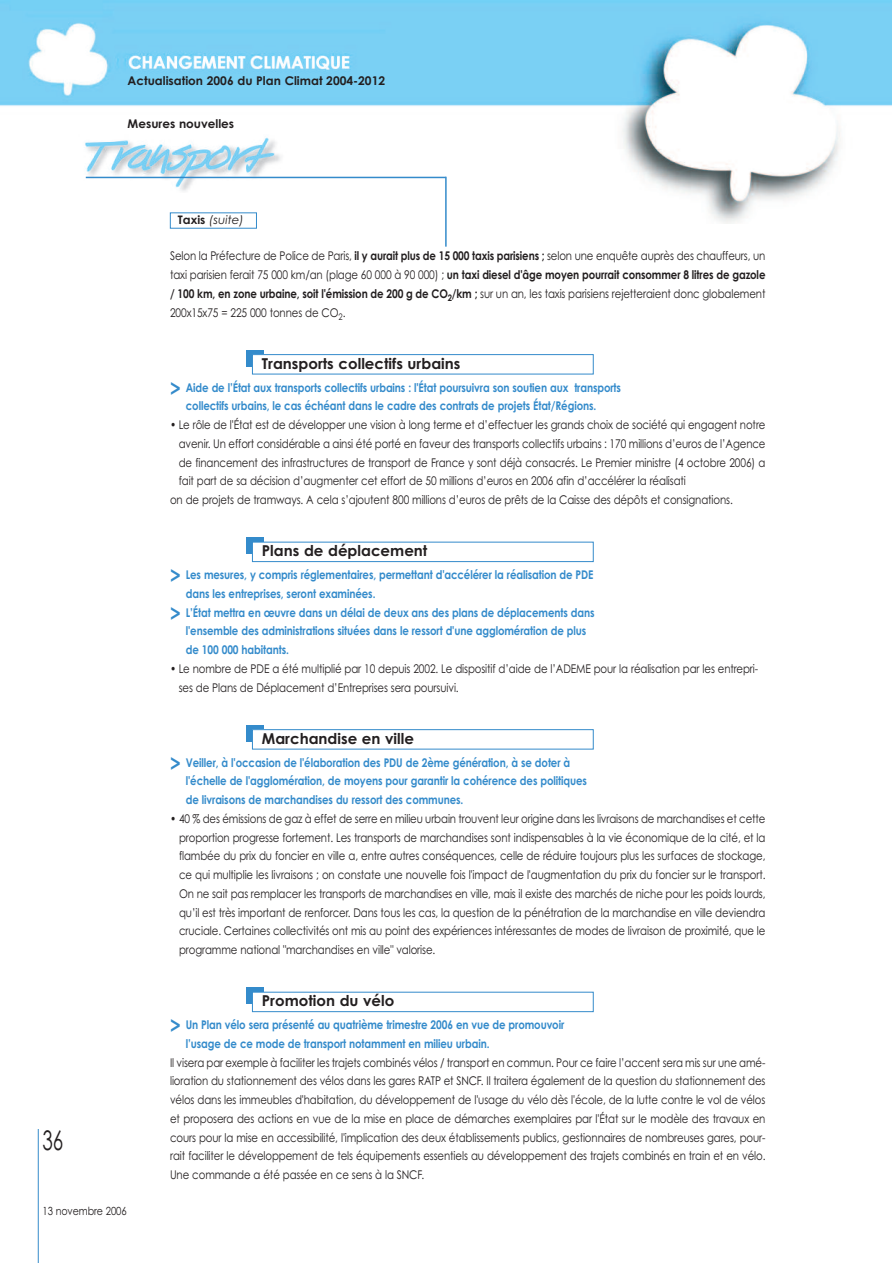
<style>
.page{position:relative;width:893px;height:1263px;background:#fff}
.page>*{position:absolute;margin:0;border:0;box-sizing:border-box;transform-origin:0 0}
.t1{font:27px "Century Gothic";color:#231f20;scale:.7 1}
.t2{font:700 15px "Century Gothic";color:#231f20}
.t3{font:12px/18.8px "Century Gothic";letter-spacing:-.01em;color:#231f20;text-align:justify;scale:.85 1}
.t4{font:700 12px/18.8px "Century Gothic";letter-spacing:-.01em;color:#348bcb;scale:.85 1}
.t5{font:700 12px "Century Gothic";color:#231f20}
.t6{font:italic 11.7px "Century Gothic";color:#231f20}
.t7{font:11.25px "Century Gothic";letter-spacing:-.01em;color:#231f20;scale:.85 1}
.s1{font-weight:700;font-style:normal}
.s2{font-weight:700}
.s3{font-size:21px}
</style>
<div class="page">
<img style="left:0;top:0;width:892px;height:224px">
<div style="left:77px;top:119px;width:399px;height:86px;background:#fff"></div>
<img style="left:85px;top:137px;width:202px;height:54px">
<hr style="left:86px;top:177px;width:360px;height:1px;background:#348bcb">
<hr style="left:445px;top:177px;width:2px;height:70px;background:#348bcb">
<hr style="left:38px;top:1129px;width:1px;height:134px;background:#348bcb">
<div style="left:247px;top:988px;width:17px;height:16px;background:#348bcb"></div>
<div style="left:252px;top:992px;width:341px;height:20px;background:#fff"></div>
<div style="left:252px;top:992px;width:341px;height:20px;border:1px solid #348bcb"></div>
<div style="left:247px;top:725px;width:17px;height:16px;background:#348bcb"></div>
<div style="left:252px;top:730px;width:341px;height:19px;background:#fff"></div>
<div style="left:252px;top:729px;width:341px;height:20px;border:1px solid #348bcb"></div>
<div style="left:247px;top:538px;width:17px;height:16px;background:#348bcb"></div>
<div style="left:252px;top:542px;width:341px;height:20px;background:#fff"></div>
<div style="left:252px;top:542px;width:341px;height:20px;border:1px solid #348bcb"></div>
<div style="left:247px;top:350px;width:17px;height:16px;background:#348bcb"></div>
<div style="left:252px;top:355px;width:341px;height:19px;background:#fff"></div>
<div style="left:252px;top:354px;width:341px;height:20px;border:1px solid #348bcb"></div>
<p class="t5" style="left:128px;top:74px;width:259px">Actualisation 2006 du Plan Climat 2004-2012</p>
<p class="t5" style="left:128px;top:117px;width:108px">Mesures nouvelles</p>
<p class="t6" style="left:178px;top:213px;width:68px"><span class="s1">Taxis</span> (suite)</p>
<p class="t3" style="left:170px;top:247px;width:702px">Selon la Préfecture de Police de Paris, <span class="s2">il y aurait plus de 15 000 taxis parisiens ;</span> selon une enquête auprès des chauffeurs, un taxi parisien ferait 75 000 km/an (plage 60 000 à 90 000) ; <span class="s2">un taxi diesel d'âge moyen pourrait consommer 8 litres de gazole / 100 km, en zone urbaine, soit l'émission de 200 g de CO</span><sub>2</sub><span class="s2">/km ;</span> sur un an, les taxis parisiens rejetteraient donc globalement 200x15x75 = 225 000 tonnes de CO<sub>2</sub>.</p>
<p class="t2" style="left:262px;top:355px;width:200px">Transports collectifs urbains</p>
<p class="t4" style="left:186px;top:378px;width:514px;text-indent:-16px"><span class="s3">&gt;</span> Aide de l’État aux transports collectifs urbains : l'État poursuivra son soutien aux transports collectifs urbains, le cas échéant dans le cadre des contrats de projets État/Régions.</p>
<p class="t3" style="left:170px;top:415px;width:702px">• Le rôle de l'État est de développer une vision à long terme et d’effectuer les grands choix de société qui engagent notre</p>
<p class="t3" style="left:179px;top:434px;width:692px">avenir. Un effort considérable a ainsi été porté en faveur des transports collectifs urbains : 170 millions d’euros de l’Agence</p>
<p class="t3" style="left:179px;top:453px;width:692px">de financement des infrastructures de transport de France y sont déjà consacrés. Le Premier ministre (4 octobre 2006) a</p>
<p class="t3" style="left:179px;top:472px;width:598px">fait part de sa décision d’augmenter cet effort de 50 millions d’euros en 2006 afin d’accélérer la réalisati</p>
<p class="t3" style="left:170px;top:490px;width:664px">on de projets de tramways. A cela s’ajoutent 800 millions d’euros de prêts de la Caisse des dépôts et consignations.</p>
<p class="t2" style="left:262px;top:542px;width:167px">Plans de déplacement</p>
<p class="t4" style="left:170px;top:565px;width:500px"><span class="s3">&gt;</span> Les mesures, y compris réglementaires, permettant d'accélérer la réalisation de PDE</p>
<p class="t4" style="left:186px;top:584px;width:225px">dans les entreprises, seront examinées.</p>
<p class="t4" style="left:170px;top:603px;width:501px"><span class="s3">&gt;</span> L’État mettra en œuvre dans un délai de deux ans des plans de déplacements dans</p>
<p class="t4" style="left:186px;top:622px;width:473px">l'ensemble des administrations situées dans le ressort d'une agglomération de plus</p>
<p class="t4" style="left:186px;top:640px;width:123px">de 100 000 habitants.</p>
<p class="t3" style="left:179px;top:659px;width:683px;text-indent:-9px">• Le nombre de PDE a été multiplié par 10 depuis 2002. Le dispositif d’aide de l’ADEME pour la réalisation par les entrepri&shy;ses de Plans de Déplacement d’Entreprises sera poursuivi.</p>
<p class="t2" style="left:262px;top:730px;width:154px">Marchandise en ville</p>
<p class="t4" style="left:186px;top:753px;width:473px;text-indent:-16px"><span class="s3">&gt;</span> Veiller, à l'occasion de l'élaboration des PDU de 2ème génération, à se doter à l'échelle de l'agglomération, de moyens pour garantir la cohérence des politiques de livraisons de marchandises du ressort des communes.</p>
<p class="t3" style="left:179px;top:809px;width:691px;text-indent:-9px">• 40 % des émissions de gaz à effet de serre en milieu urbain trouvent leur origine dans les livraisons de marchandises et cette proportion progresse fortement. Les transports de marchandises sont indispensables à la vie économique de la cité, et la flambée du prix du foncier en ville a, entre autres conséquences, celle de réduire toujours plus les surfaces de stockage, ce qui multiplie les livraisons ; on constate une nouvelle fois l'impact de l'augmentation du prix du foncier sur le transport.<br>On ne sait pas remplacer les transports de marchandises en ville, mais il existe des marchés de niche pour les poids lourds, qu’il est très important de renforcer. Dans tous les cas, la question de la pénétration de la marchandise en ville deviendra cruciale. Certaines collectivités ont mis au point des expériences intéressantes de modes de livraison de proximité, que le programme national "marchandises en ville" valorise.</p>
<h1 class="t1" style="left:43px;top:1125px;width:31px">36</h1>
<p class="t7" style="left:43px;top:1204px;width:101px">13 novembre 2006</p>
<p class="t2" style="left:262px;top:992px;width:134px">Promotion du vélo</p>
<p class="t4" style="left:186px;top:1015px;width:447px;text-indent:-16px"><span class="s3">&gt;</span> Un Plan vélo sera présenté au quatrième trimestre 2006 en vue de promouvoir l’usage de ce mode de transport notamment en milieu urbain.</p>
<p class="t3" style="left:170px;top:1053px;width:702px">Il visera par exemple à faciliter les trajets combinés vélos / transport en commun. Pour ce faire l’accent sera mis sur une amé&shy;lioration du stationnement des vélos dans les gares RATP et SNCF. Il traitera également de la question du stationnement des vélos dans les immeubles d'habitation, du développement de l'usage du vélo dès l'école, de la lutte contre le vol de vélos et proposera des actions en vue de la mise en place de démarches exemplaires par l'État sur le modèle des travaux en cours pour la mise en accessibilité, l'implication des deux établissements publics, gestionnaires de nombreuses gares, pour&shy;rait faciliter le développement de tels équipements essentiels au développement des trajets combinés en train et en vélo.<br>Une commande a été passée en ce sens à la SNCF.</p>
</div>
